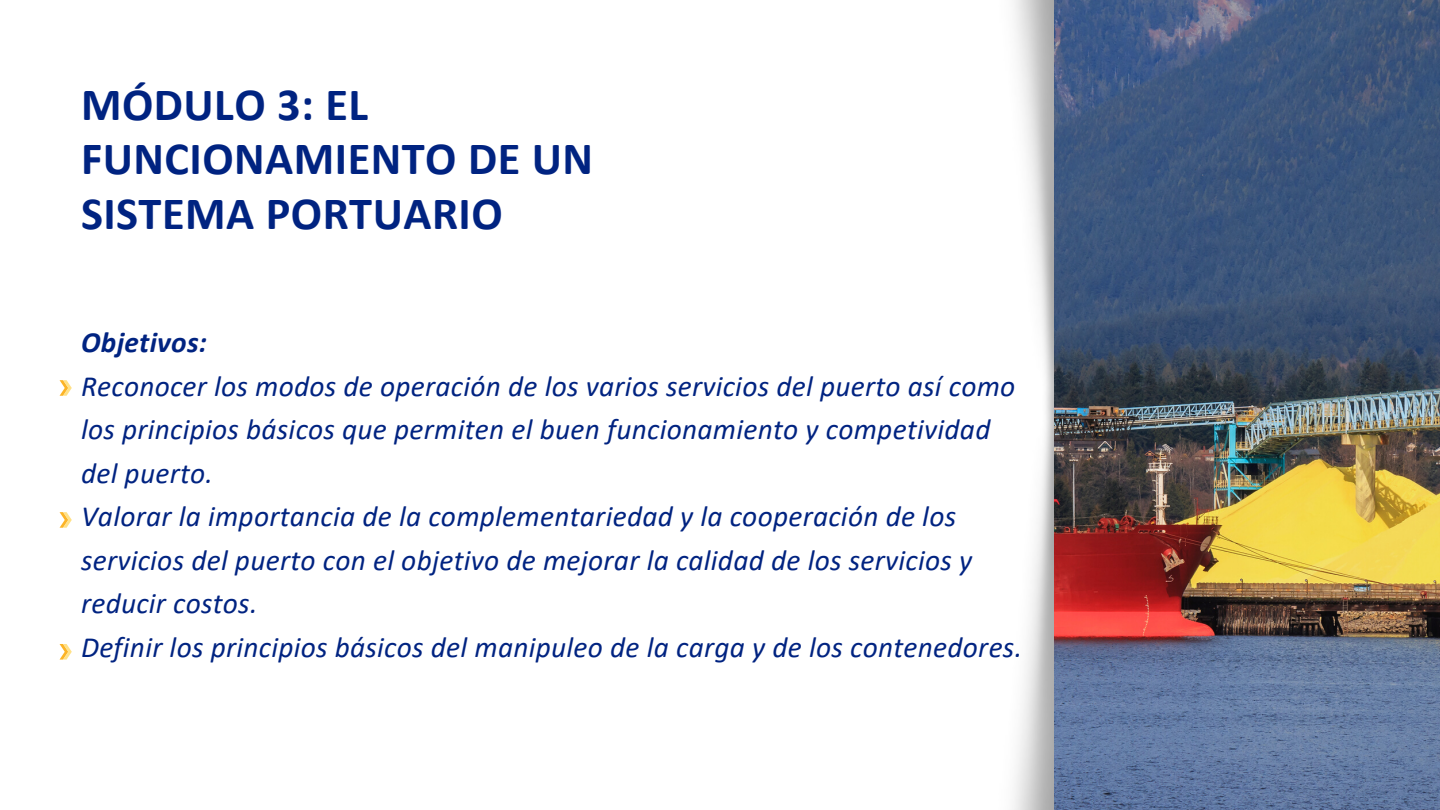
<style>
.page{position:relative;width:1440px;height:810px;background:#fff}
.page>*{position:absolute;margin:0;border:0;box-sizing:border-box;transform-origin:0 0}
.t1{font:700 46.4px/54.8px "Calibri";letter-spacing:.01em;color:#002381}
.t2{font:italic 29.4px/43.5px "Calibri";letter-spacing:.01em;color:#002381}
.t3{font:italic 700 29.4px "Calibri";letter-spacing:.01em;color:#002381}
</style>
<div class="page">
<svg style="left:60px;top:380px;width:12px;height:16px"></svg>
<svg style="left:60px;top:512px;width:12px;height:16px"></svg>
<svg style="left:60px;top:644px;width:12px;height:16px"></svg>
<img style="left:1054px;top:0;width:386px;height:810px">
<h1 class="t1" style="left:81px;top:81px;width:514px">MÓDULO 3: EL<br>FUNCIONAMIENTO DE UN<br>SISTEMA PORTUARIO</h1>
<p class="t3" style="left:81px;top:330px;width:127px">Objetivos:</p>
<p class="t2" style="left:81px;top:367px;width:943px">Reconocer los modos de operación de los varios servicios del puerto así como los principios básicos que permiten el buen funcionamiento y competividad del puerto.<br>Valorar la importancia de la complementariedad y la cooperación de los servicios del puerto con el objetivo de mejorar la calidad de los servicios y reducir costos.<br>Definir los principios básicos del manipuleo de la carga y de los contenedores.</p>
</div>
